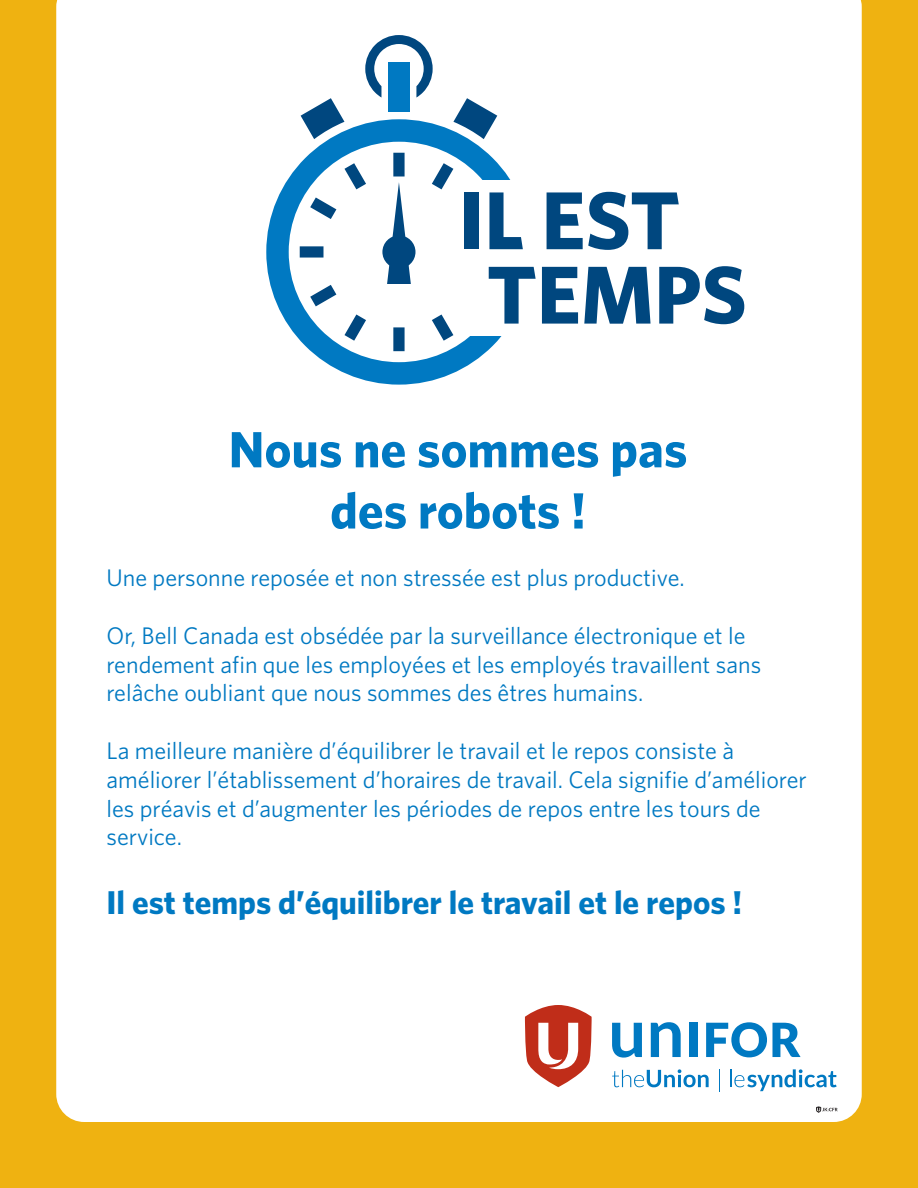
<style>
.page{position:relative;width:918px;height:1188px;background:#efb211}
.page>*{position:absolute;margin:0;border:0;box-sizing:border-box;transform-origin:0 0}
.t1{font:700 82.2px/74.4px "Whitney HTF";color:#00477f}
.t2{font:700 51px/61.2px "Whitney HTF";color:#0079c2;text-align:center}
.t3{font:700 33px "Whitney HTF";color:#0079c2}
.t4{font:24px/28.8px "Whitney HTF";color:#0079c2}
</style>
<div class="page">
<div style="left:56px;top:0;width:806px;height:1122px;background:#fff"></div>
<svg style="left:525px;top:1005px;width:67px;height:82px"></svg>
<svg style="left:612px;top:1023px;width:30px;height:35px"></svg>
<svg style="left:651px;top:1022px;width:30px;height:35px"></svg>
<svg style="left:706px;top:1022px;width:95px;height:35px"></svg>
<div style="left:689px;top:1023px;width:8px;height:34px;background:#0079c2"></div>
<svg style="left:730px;top:1069px;width:107px;height:22px"></svg>
<svg style="left:612px;top:1069px;width:97px;height:18px"></svg>
<svg style="left:719px;top:1069px;width:1px;height:22px"></svg>
<svg style="left:266px;top:119px;width:266px;height:266px;fill:#fff"></svg>
<div style="left:388px;top:62px;width:22px;height:50px;background:#0079c2"></div>
<svg style="left:365px;top:35px;width:68px;height:63px"></svg>
<svg style="left:301px;top:98px;width:43px;height:41px"></svg>
<svg style="left:300px;top:153px;width:198px;height:198px"></svg>
<svg style="left:453px;top:98px;width:44px;height:41px"></svg>
<div style="left:457px;top:180px;width:256px;height:155px;background:#fff"></div>
<svg style="left:816px;top:1106px;width:22px;height:7px"></svg>
<h1 class="t1" style="left:487px;top:181px;width:262px;text-indent:-27px">IL EST<br>TEMPS</h1>
<h2 class="t2" style="left:229px;top:418px;width:460px">Nous ne sommes pas des robots !</h2>
<p class="t4" style="left:107px;top:563px;width:580px">Une personne reposée et non stressée est plus productive.</p>
<p class="t4" style="left:107px;top:620px;width:656px">Or, Bell Canada est obsédée par la surveillance électronique et le rendement afin que les employées et les employés travaillent sans relâche oubliant que nous sommes des êtres humains.</p>
<p class="t4" style="left:107px;top:736px;width:702px">La meilleure manière d’équilibrer le travail et le repos consiste à améliorer l’établissement d’horaires de travail. Cela signifie d’améliorer les préavis et d’augmenter les périodes de repos entre les tours de service.</p>
<h3 class="t3" style="left:107px;top:882px;width:637px">Il est temps d’équilibrer le travail et le repos !</h3>
</div>
